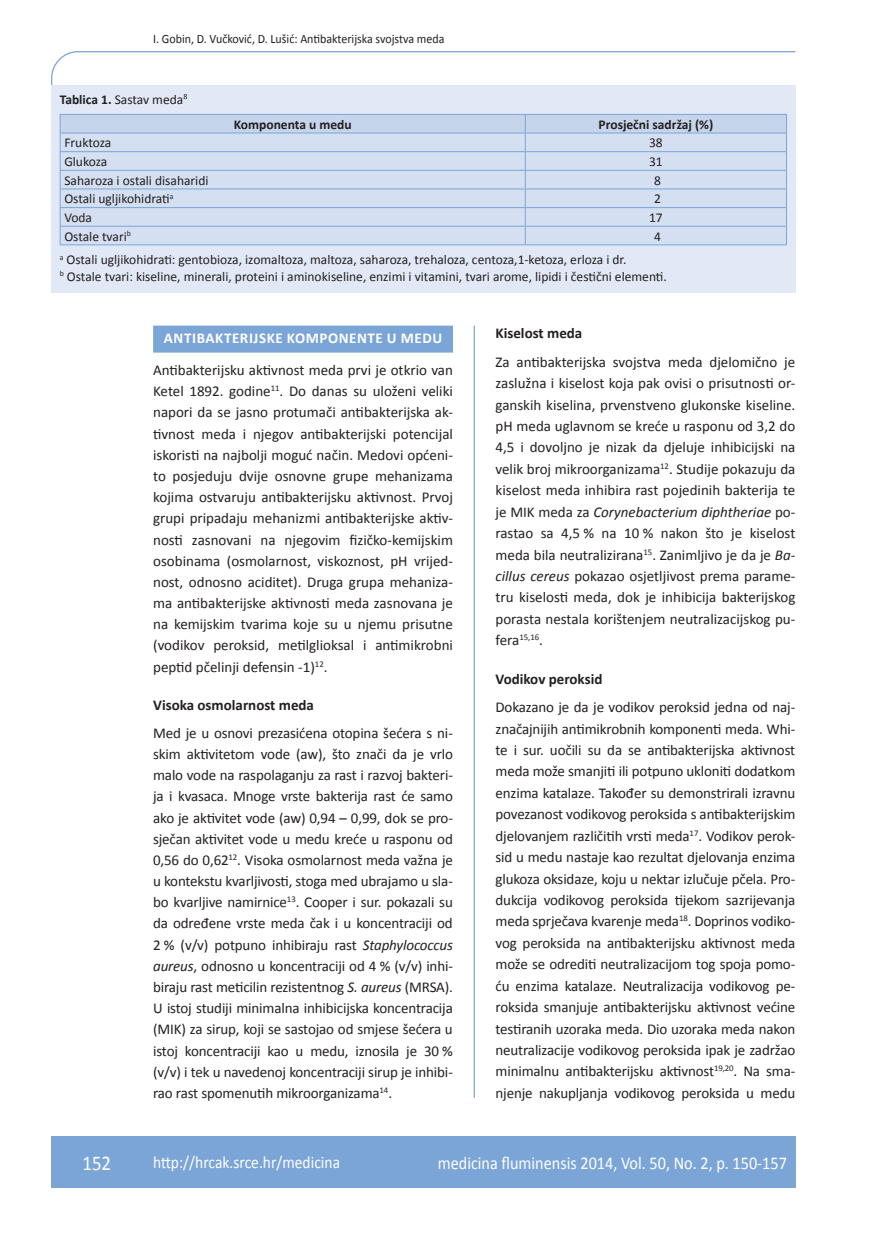
<style>
.page{position:relative;width:872px;height:1234px;background:#fff}
.page>*{position:absolute;margin:0;border:0;box-sizing:border-box;transform-origin:0 0}
.t1{font:21px "Calibri";color:#fff;scale:.9 1}
.t2{font:18px "Calibri";color:#fff;scale:.9 1}
.t3{font:17.25px "Calibri";color:#fff;scale:.9 1}
.t4{font:15px/21.1px "Calibri";letter-spacing:-.01em;color:#231f20;text-align:justify}
.t5{font:700 15px "Calibri";color:#231f20}
.t6{font:700 15px "Calibri";letter-spacing:.04em;color:#fff}
.t7{font:13.5px/16.5px "Calibri";color:#231f20}
.t8{font:700 13.5px "Calibri";color:#231f20}
.t9{font:12.75px "Calibri";color:#231f20;scale:.94 1}
.s1{font-weight:700}
.s2{font-style:italic}
</style>
<div class="page">
<svg style="left:51px;top:51px;width:745px;height:242px"></svg>
<hr style="left:473px;top:325px;width:2px;height:772px;background:#7ca5d7">
<div style="left:51px;top:1135px;width:744px;height:51px;background:#7ca5d7"></div>
<div style="left:153px;top:325px;width:300px;height:27px;background:#7ca5d7"></div>
<div style="left:51px;top:85px;width:744px;height:207px;background:#e1e9f6"></div>
<svg style="left:60px;top:114px;width:727px;height:130px"></svg>
<hr style="left:60px;top:244px;width:465px;height:1px;background:#7ca5d7">
<hr style="left:525px;top:244px;width:262px;height:1px;background:#7ca5d7">
<p class="t9" style="left:153px;top:30px;width:311px">I. Gobin, D. Vučković, D. Lušić: Antibakterijska svojstva meda</p>
<p class="t7" style="left:60px;top:90px;width:129px"><span class="s1">Tablica 1.</span> Sastav meda<sup>8</sup></p>
<p class="t8" style="left:234px;top:116px;width:119px">Komponenta u medu</p>
<p class="t8" style="left:598px;top:116px;width:116px">Prosječni sadržaj (%)</p>
<p class="t7" style="left:64px;top:134px;width:48px">Fruktoza</p>
<p class="t7" style="left:649px;top:134px;width:15px">38</p>
<p class="t7" style="left:64px;top:153px;width:44px">Glukoza</p>
<p class="t7" style="left:649px;top:153px;width:15px">31</p>
<p class="t7" style="left:64px;top:171px;width:146px">Saharoza i ostali disaharidi</p>
<p class="t7" style="left:654px;top:171px;width:8px">8</p>
<p class="t7" style="left:64px;top:190px;width:111px">Ostali ugljikohidrati<sup>a</sup></p>
<p class="t7" style="left:654px;top:190px;width:8px">2</p>
<p class="t7" style="left:64px;top:208px;width:29px">Voda</p>
<p class="t7" style="left:649px;top:208px;width:15px">17</p>
<p class="t7" style="left:64px;top:227px;width:68px">Ostale tvari<sup>b</sup></p>
<p class="t7" style="left:654px;top:227px;width:8px">4</p>
<p class="t7" style="left:60px;top:251px;width:608px"><sup>a</sup> Ostali ugljikohidrati: gentobioza, izomaltoza, maltoza, saharoza, trehaloza, centoza,1-ketoza, erloza i dr.<br><sup>b</sup> Ostale tvari: kiseline, minerali, proteini i aminokiseline, enzimi i vitamini, tvari arome, lipidi i čestični elementi.</p>
<p class="t6" style="left:164px;top:328px;width:280px">ANTIBAKTERIJSKE KOMPONENTE U MEDU</p>
<p class="t4" style="left:153px;top:359px;width:301px">Antibakterijsku aktivnost meda prvi je otkrio van Ketel 1892. godine<sup>11</sup>. Do danas su uloženi veliki napori da se jasno protumači antibakterijska ak&shy;tivnost meda i njegov antibakterijski potencijal iskoristi na najbolji moguć način. Medovi općeni&shy;to posjeduju dvije osnovne grupe mehanizama kojima ostvaruju antibakterijsku aktivnost. Prvoj grupi pripadaju mehanizmi antibakterijske aktiv&shy;nosti zasnovani na njegovim fizičko-kemijskim osobinama (osmolarnost, viskoznost, pH vrijed&shy;nost, odnosno aciditet). Druga grupa mehaniza&shy;ma antibakterijske aktivnosti meda zasnovana je na kemijskim tvarima koje su u njemu prisutne (vodikov peroksid, metilglioksal i antimikrobni peptid pčelinji defensin -1)<sup>12</sup>.</p>
<p class="t5" style="left:153px;top:695px;width:162px">Visoka osmolarnost meda</p>
<p class="t4" style="left:153px;top:721px;width:301px">Med je u osnovi prezasićena otopina šećera s ni&shy;skim aktivitetom vode (aw), što znači da je vrlo malo vode na raspolaganju za rast i razvoj bakteri&shy;ja i kvasaca. Mnoge vrste bakterija rast će samo ako je aktivitet vode (aw) 0,94 – 0,99, dok se pro&shy;sječan aktivitet vode u medu kreće u rasponu od 0,56 do 0,62<sup>12</sup>. Visoka osmolarnost meda važna je u kontekstu kvarljivosti, stoga med ubrajamo u sla&shy;bo kvarljive namirnice<sup>13</sup>. Cooper i sur. pokazali su da određene vrste meda čak i u koncentraciji od 2 % (v/v) potpuno inhibiraju rast <span class="s2">Staphylococcus aureus</span>, odnosno u koncentraciji od 4 % (v/v) inhi&shy;biraju rast meticilin rezistentnog <span class="s2">S. aureus</span> (MRSA).<br>U istoj studiji minimalna inhibicijska koncentracija (MIK) za sirup, koji se sastojao od smjese šećera u istoj koncentraciji kao u medu, iznosila je 30 % (v/v) i tek u navedenoj koncentraciji sirup je inhibi&shy;rao rast spomenutih mikroorganizama<sup>14</sup>.</p>
<p class="t5" style="left:495px;top:324px;width:88px">Kiselost meda</p>
<p class="t4" style="left:495px;top:350px;width:301px">Za antibakterijska svojstva meda djelomično je zaslužna i kiselost koja pak ovisi o prisutnosti or&shy;ganskih kiselina, prvenstveno glukonske kiseline. pH meda uglavnom se kreće u rasponu od 3,2 do 4,5 i dovoljno je nizak da djeluje inhibicijski na velik broj mikroorganizama<sup>12</sup>. Studije pokazuju da kiselost meda inhibira rast pojedinih bakterija te je MIK meda za <span class="s2">Corynebacterium diphtheriae</span> po&shy;rastao sa 4,5 % na 10 % nakon što je kiselost meda bila neutralizirana<sup>15</sup>. Zanimljivo je da je <span class="s2">Ba&shy;cillus cereus</span> pokazao osjetljivost prema parame&shy;tru kiselosti meda, dok je inhibicija bakterijskog porasta nestala korištenjem neutralizacijskog pu&shy;fera<sup>15,16</sup>.</p>
<p class="t5" style="left:495px;top:669px;width:108px">Vodikov peroksid</p>
<p class="t4" style="left:495px;top:695px;width:301px">Dokazano je da je vodikov peroksid jedna od naj&shy;značajnijih antimikrobnih komponenti meda. Whi&shy;te i sur. uočili su da se antibakterijska aktivnost meda može smanjiti ili potpuno ukloniti dodatkom enzima katalaze. Također su demonstrirali izravnu povezanost vodikovog peroksida s antibakterijskim djelovanjem različitih vrsti meda<sup>17</sup>. Vodikov perok&shy;sid u medu nastaje kao rezultat djelovanja enzima glukoza oksidaze, koju u nektar izlučuje pčela. Pro&shy;dukcija vodikovog peroksida tijekom sazrijevanja meda sprječava kvarenje meda<sup>18</sup>. Doprinos vodiko&shy;vog peroksida na antibakterijsku aktivnost meda može se odrediti neutralizacijom tog spoja pomo&shy;ću enzima katalaze. Neutralizacija vodikovog pe&shy;roksida smanjuje antibakterijsku aktivnost većine testiranih uzoraka meda. Dio uzoraka meda nakon neutralizacije vodikovog peroksida ipak je zadržao minimalnu antibakterijsku aktivnost<sup>19,20</sup>. Na sma&shy;njenje nakupljanja vodikovog peroksida u medu</p>
<h1 class="t1" style="left:82px;top:1149px;width:33px">152</h1>
<p class="t3" style="left:153px;top:1150px;width:209px">http://hrcak.srce.hr/medicina</p>
<p class="t2" style="left:438px;top:1151px;width:389px">medicina fluminensis 2014, Vol. 50, No. 2, p. 150-157</p>
</div>
